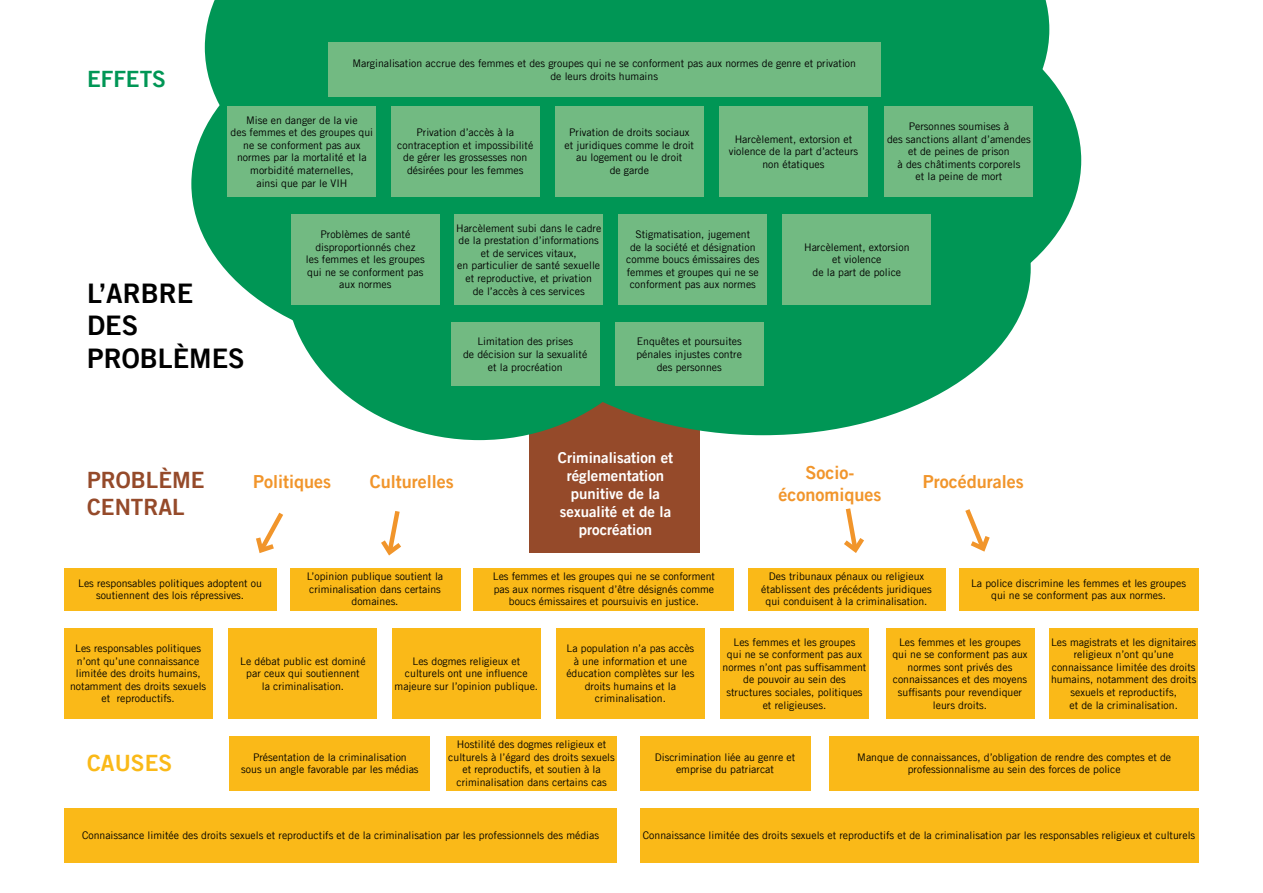
<style>
.page{position:relative;width:1263px;height:893px;background:#fff}
.page>*{position:absolute;margin:0;border:0;box-sizing:border-box;transform-origin:0 0}
.t1{font:27px/32.4px "Amnesty Trade Gothic Bd 2";color:#000}
.t2{font:22.5px/27px "Amnesty Trade Gothic Bd 2";color:#954a2a}
.t3{font:22.5px "Amnesty Trade Gothic Bd 2";color:#fab918}
.t4{font:22.5px "Amnesty Trade Gothic Bd 2";color:#009655}
.t5{font:18px/21.6px "Amnesty Trade Gothic Bd 2";color:#f1952b;text-align:center}
.t6{font:15px/18px "Amnesty Trade Gothic Bd 2";color:#fff;text-align:center}
.t7{font:10.5px/12.6px "Amnesty Trade Gothic";color:#000;text-align:center}
</style>
<div class="page">
<div style="left:64px;top:568px;width:212px;height:42px;background:#fab918"></div>
<div style="left:230px;top:736px;width:200px;height:54px;background:#fab918"></div>
<div style="left:64px;top:628px;width:149px;height:90px;background:#fab918"></div>
<div style="left:229px;top:628px;width:148px;height:90px;background:#fab918"></div>
<div style="left:392px;top:628px;width:149px;height:90px;background:#fab918"></div>
<div style="left:556px;top:628px;width:149px;height:90px;background:#fab918"></div>
<div style="left:720px;top:628px;width:149px;height:90px;background:#fab918"></div>
<div style="left:885px;top:628px;width:149px;height:90px;background:#fab918"></div>
<div style="left:1049px;top:628px;width:149px;height:90px;background:#fab918"></div>
<div style="left:290px;top:568px;width:170px;height:42px;background:#fab918"></div>
<div style="left:446px;top:736px;width:171px;height:54px;background:#fab918"></div>
<div style="left:64px;top:808px;width:553px;height:54px;background:#fab918"></div>
<div style="left:474px;top:568px;width:260px;height:42px;background:#fab918"></div>
<div style="left:640px;top:736px;width:170px;height:54px;background:#fab918"></div>
<div style="left:640px;top:808px;width:558px;height:54px;background:#fab918"></div>
<div style="left:748px;top:568px;width:197px;height:42px;background:#fab918"></div>
<div style="left:829px;top:736px;width:370px;height:54px;background:#fab918"></div>
<div style="left:959px;top:568px;width:239px;height:42px;background:#fab918"></div>
<div style="left:529px;top:396px;width:170px;height:157px;background:#954a2a"></div>
<div style="left:191px;top:17px;width:480px;height:334px;background:#009655;border-radius:50%"></div>
<div style="left:285px;top:106px;width:388px;height:334px;background:#009655;border-radius:50%"></div>
<div style="left:495px;top:101px;width:536px;height:334px;background:#009655;border-radius:50%"></div>
<svg style="left:742px;top:22px;width:339px;height:305px"></svg>
<div style="left:684px;top:0;width:365px;height:196px;background:#009655"></div>
<div style="left:205px;top:0;width:479px;height:197px;background:#009655"></div>
<div style="left:327px;top:25px;width:479px;height:333px;background:#009655;border-radius:50%"></div>
<div style="left:451px;top:322px;width:149px;height:64px;background:#72ba82"></div>
<div style="left:615px;top:322px;width:149px;height:64px;background:#72ba82"></div>
<div style="left:291px;top:214px;width:149px;height:90px;background:#72ba82"></div>
<div style="left:227px;top:106px;width:149px;height:90px;background:#72ba82"></div>
<div style="left:454px;top:214px;width:149px;height:90px;background:#72ba82"></div>
<div style="left:391px;top:106px;width:149px;height:90px;background:#72ba82"></div>
<div style="left:618px;top:214px;width:149px;height:90px;background:#72ba82"></div>
<div style="left:555px;top:106px;width:149px;height:90px;background:#72ba82"></div>
<div style="left:782px;top:214px;width:149px;height:90px;background:#72ba82"></div>
<div style="left:719px;top:106px;width:149px;height:90px;background:#72ba82"></div>
<div style="left:884px;top:106px;width:149px;height:90px;background:#72ba82"></div>
<div style="left:328px;top:43px;width:552px;height:54px;background:#72ba82"></div>
<svg style="left:844px;top:508px;width:20px;height:45px"></svg>
<svg style="left:965px;top:509px;width:25px;height:43px"></svg>
<svg style="left:256px;top:512px;width:27px;height:41px"></svg>
<svg style="left:381px;top:511px;width:20px;height:45px"></svg>
<h2 class="t4" style="left:87px;top:65px;width:80px">EFFETS</h2>
<p class="t7" style="left:352px;top:57px;width:505px">Marginalisation accrue des femmes et des groupes qui ne se conforment pas aux normes de genre et privation de leurs droits humains</p>
<p class="t7" style="left:231px;top:113px;width:144px">Mise en danger de la vie<br>des femmes et des groupes qui ne se conforment pas aux normes par la mortalité et la morbidité maternelles,<br>ainsi que par le VIH</p>
<p class="t7" style="left:397px;top:126px;width:137px">Privation d’accès à la contraception et impossibilité de gérer les grossesses non désirées pour les femmes</p>
<p class="t7" style="left:565px;top:126px;width:131px">Privation de droits sociaux et juridiques comme le droit au logement ou le droit<br>de garde</p>
<p class="t7" style="left:729px;top:132px;width:131px">Harcèlement, extorsion et violence de la part d’acteurs non étatiques</p>
<p class="t7" style="left:887px;top:120px;width:145px">Personnes soumises à<br>des sanctions allant d’amendes et de peines de prison<br>à des châtiments corporels<br>et la peine de mort</p>
<h1 class="t1" style="left:87px;top:277px;width:159px">L’ARBRE<br>DES<br>PROBLÈMES</h1>
<p class="t7" style="left:306px;top:228px;width:120px">Problèmes de santé disproportionnés chez<br>les femmes et les groupes qui ne se conforment pas aux normes</p>
<p class="t7" style="left:456px;top:221px;width:147px">Harcèlement subi dans le cadre de la prestation d’informations et de services vitaux,<br>en particulier de santé sexuelle et reproductive, et privation<br>de l’accès à ces services</p>
<p class="t7" style="left:626px;top:228px;width:135px">Stigmatisation, jugement<br>de la société et désignation comme boucs émissaires des femmes et groupes qui ne se conforment pas aux normes</p>
<p class="t7" style="left:463px;top:335px;width:126px">Limitation des prises<br>de décision sur la sexualité et la procréation</p>
<p class="t7" style="left:636px;top:335px;width:107px">Enquêtes et poursuites pénales injustes contre des personnes</p>
<p class="t7" style="left:804px;top:240px;width:107px">Harcèlement, extorsion et violence<br>de la part de police</p>
<h2 class="t2" style="left:87px;top:466px;width:119px">PROBLÈME<br>CENTRAL</h2>
<h3 class="t6" style="left:558px;top:448px;width:117px">Criminalisation et réglementation punitive de la sexualité et de la procréation</h3>
<h3 class="t5" style="left:779px;top:462px;width:105px">Socio&shy;économiques</h3>
<h3 class="t5" style="left:253px;top:471px;width:80px">Politiques</h3>
<h3 class="t5" style="left:370px;top:471px;width:86px">Culturelles</h3>
<h3 class="t5" style="left:923px;top:471px;width:102px">Procédurales</h3>
<p class="t7" style="left:78px;top:576px;width:185px">Les responsables politiques adoptent ou soutiennent des lois répressives.</p>
<p class="t7" style="left:307px;top:570px;width:138px">L’opinion publique soutient la criminalisation dans certains domaines.</p>
<p class="t7" style="left:493px;top:570px;width:224px">Les femmes et les groupes qui ne se conforment pas aux normes risquent d’être désignés comme boucs émissaires et poursuivis en justice.</p>
<p class="t7" style="left:761px;top:570px;width:172px">Des tribunaux pénaux ou religieux établissent des précédents juridiques qui conduisent à la criminalisation.</p>
<p class="t7" style="left:971px;top:576px;width:216px">La police discrimine les femmes et les groupes qui ne se conforment pas aux normes.</p>
<p class="t7" style="left:70px;top:642px;width:138px">Les responsables politiques n’ont qu’une connaissance limitée des droits humains, notamment des droits sexuels et reproductifs.</p>
<h2 class="t3" style="left:87px;top:749px;width:86px">CAUSES</h2>
<p class="t7" style="left:240px;top:654px;width:127px">Le débat public est dominé par ceux qui soutiennent<br>la criminalisation.</p>
<p class="t7" style="left:395px;top:654px;width:145px">Les dogmes religieux et culturels ont une influence majeure sur l’opinion publique.</p>
<p class="t7" style="left:566px;top:642px;width:130px">La population n’a pas accès à une information et une éducation complètes sur les droits humains et la criminalisation.</p>
<p class="t7" style="left:723px;top:635px;width:145px">Les femmes et les groupes<br>qui ne se conforment pas aux normes n’ont pas suffisamment de pouvoir au sein des structures sociales, politiques et religieuses.</p>
<p class="t7" style="left:892px;top:635px;width:137px">Les femmes et les groupes qui ne se conforment pas aux normes sont privés des connaissances et des moyens suffisants pour revendiquer leurs droits.</p>
<p class="t7" style="left:1051px;top:635px;width:147px">Les magistrats et les dignitaires religieux n’ont qu’une connaissance limitée des droits humains, notamment des droits sexuels et reproductifs,<br>et de la criminalisation.</p>
<p class="t7" style="left:241px;top:751px;width:179px">Présentation de la criminalisation<br>sous un angle favorable par les médias</p>
<p class="t7" style="left:448px;top:738px;width:168px">Hostilité des dogmes religieux et culturels à l’égard des droits sexuels et reproductifs, et soutien à la criminalisation dans certains cas</p>
<p class="t7" style="left:655px;top:751px;width:142px">Discrimination liée au genre et emprise du patriarcat</p>
<p class="t7" style="left:857px;top:751px;width:315px">Manque de connaissances, d’obligation de rendre des comptes et de professionnalisme au sein des forces de police</p>
<p class="t7" style="left:82px;top:829px;width:519px">Connaissance limitée des droits sexuels et reproductifs et de la criminalisation par les professionnels des médias</p>
<p class="t7" style="left:643px;top:829px;width:554px">Connaissance limitée des droits sexuels et reproductifs et de la criminalisation par les responsables religieux et culturels</p>
</div>
